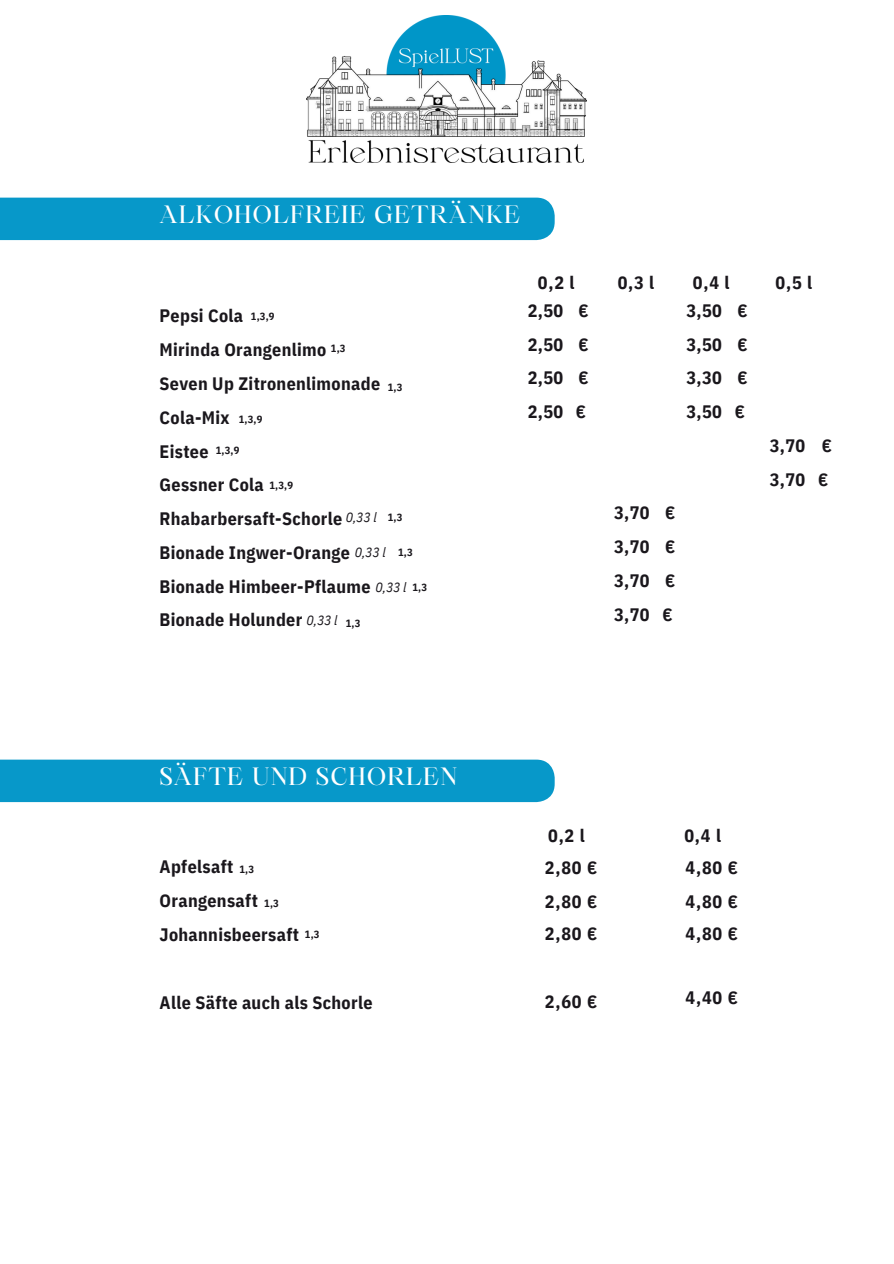
<style>
.page{position:relative;width:894px;height:1264px;background:#fff}
.page>*{position:absolute;margin:0;border:0;box-sizing:border-box;transform-origin:0 0}
.t1{font:24px "Maharlika";letter-spacing:.04em;color:#fff}
.t2{font:700 18px/33.8px "IBM Plex Sans Cond";letter-spacing:.02em;color:#1a171c}
.t3{font:italic 13.5px "IBM Plex Sans Cond";letter-spacing:-.005em;color:#1a171c}
.t4{font:700 10.5px "IBM Plex Sans Cond";color:#1a171c}
</style>
<div class="page">
<div style="left:0;top:198px;width:554px;height:42px;background:#0798c9"></div>
<div style="left:102px;top:199px;width:353px;height:39px;background:#0798c9"></div>
<img style="left:306px;top:15px;width:280px;height:148px">
<svg style="left:0;top:759px;width:554px;height:43px;background:#129ccb"></svg>
<div style="left:102px;top:760px;width:353px;height:40px;background:#0798c9"></div>
<h1 class="t1" style="left:159px;top:205px;width:362px">ALKOHOLFREIE GETRÄNKE</h1>
<h3 class="t2" style="left:159px;top:299px;width:222px">Pepsi Cola<br>Mirinda Orangenlimo<br>Seven Up Zitronenlimonade<br>Cola-Mix<br>Eistee<br>Gessner Cola<br>Rhabarbersaft-Schorle<br>Bionade Ingwer-Orange<br>Bionade Himbeer-Pflaume<br>Bionade Holunder</h3>
<p class="t4" style="left:251px;top:309px;width:25px">1,3,9</p>
<p class="t4" style="left:331px;top:341px;width:16px">1,3</p>
<p class="t4" style="left:387px;top:380px;width:16px">1,3</p>
<h2 class="t4" style="left:239px;top:412px;width:25px">1,3,9</h2>
<h2 class="t4" style="left:216px;top:443px;width:25px">1,3,9</h2>
<h2 class="t4" style="left:269px;top:478px;width:25px">1,3,9</h2>
<h2 class="t3" style="left:345px;top:508px;width:33px">0,33 l</h2>
<h2 class="t4" style="left:387px;top:510px;width:16px">1,3</h2>
<h2 class="t4" style="left:398px;top:545px;width:16px">1,3</h2>
<h4 class="t3" style="left:355px;top:543px;width:33px">0,33 l</h4>
<h4 class="t3" style="left:375px;top:577px;width:33px">0,33 l</h4>
<h2 class="t4" style="left:412px;top:580px;width:16px">1,3</h2>
<h4 class="t3" style="left:306px;top:611px;width:33px">0,33 l</h4>
<h2 class="t4" style="left:345px;top:616px;width:16px">1,3</h2>
<p class="t2" style="left:537px;top:265px;width:38px">0,2 l</p>
<p class="t2" style="left:527px;top:293px;width:62px;text-align:justify">2,50 € 2,50 € 2,50 € 2,50 €</p>
<h2 class="t2" style="left:617px;top:265px;width:38px">0,3 l</h2>
<p class="t2" style="left:692px;top:265px;width:38px">0,4 l</p>
<p class="t2" style="left:775px;top:265px;width:38px">0,5 l</p>
<h2 class="t2" style="left:686px;top:293px;width:62px;text-align:justify">3,50 € 3,50 € 3,30 € 3,50 €</h2>
<p class="t2" style="left:614px;top:495px;width:62px;text-align:justify">3,70 € 3,70 € 3,70 € 3,70 €</p>
<p class="t2" style="left:769px;top:428px;width:64px">3,70 €<br>3,70 €</p>
<h4 class="t1" style="left:159px;top:767px;width:299px">SÄFTE UND SCHORLEN</h4>
<p class="t2" style="left:159px;top:849px;width:141px">Apfelsaft<br>Orangensaft<br>Johannisbeersaft</p>
<h2 class="t4" style="left:239px;top:862px;width:16px">1,3</h2>
<h2 class="t4" style="left:264px;top:896px;width:16px">1,3</h2>
<h2 class="t4" style="left:305px;top:927px;width:16px">1,3</h2>
<p class="t2" style="left:159px;top:984px;width:214px">Alle Säfte auch als Schorle</p>
<p class="t2" style="left:548px;top:818px;width:38px">0,2 l</p>
<p class="t2" style="left:684px;top:818px;width:38px">0,4 l</p>
<p class="t2" style="left:544px;top:850px;width:54px">2,80 €</p>
<p class="t2" style="left:685px;top:850px;width:54px">4,80 €</p>
<h1 class="t2" style="left:544px;top:884px;width:54px">2,80 €</h1>
<h2 class="t2" style="left:685px;top:884px;width:54px">4,80 €</h2>
<h2 class="t2" style="left:544px;top:916px;width:54px">2,80 €</h2>
<h2 class="t2" style="left:685px;top:916px;width:54px">4,80 €</h2>
<h2 class="t2" style="left:544px;top:984px;width:54px">2,60 €</h2>
<h2 class="t2" style="left:685px;top:980px;width:54px">4,40 €</h2>
</div>
